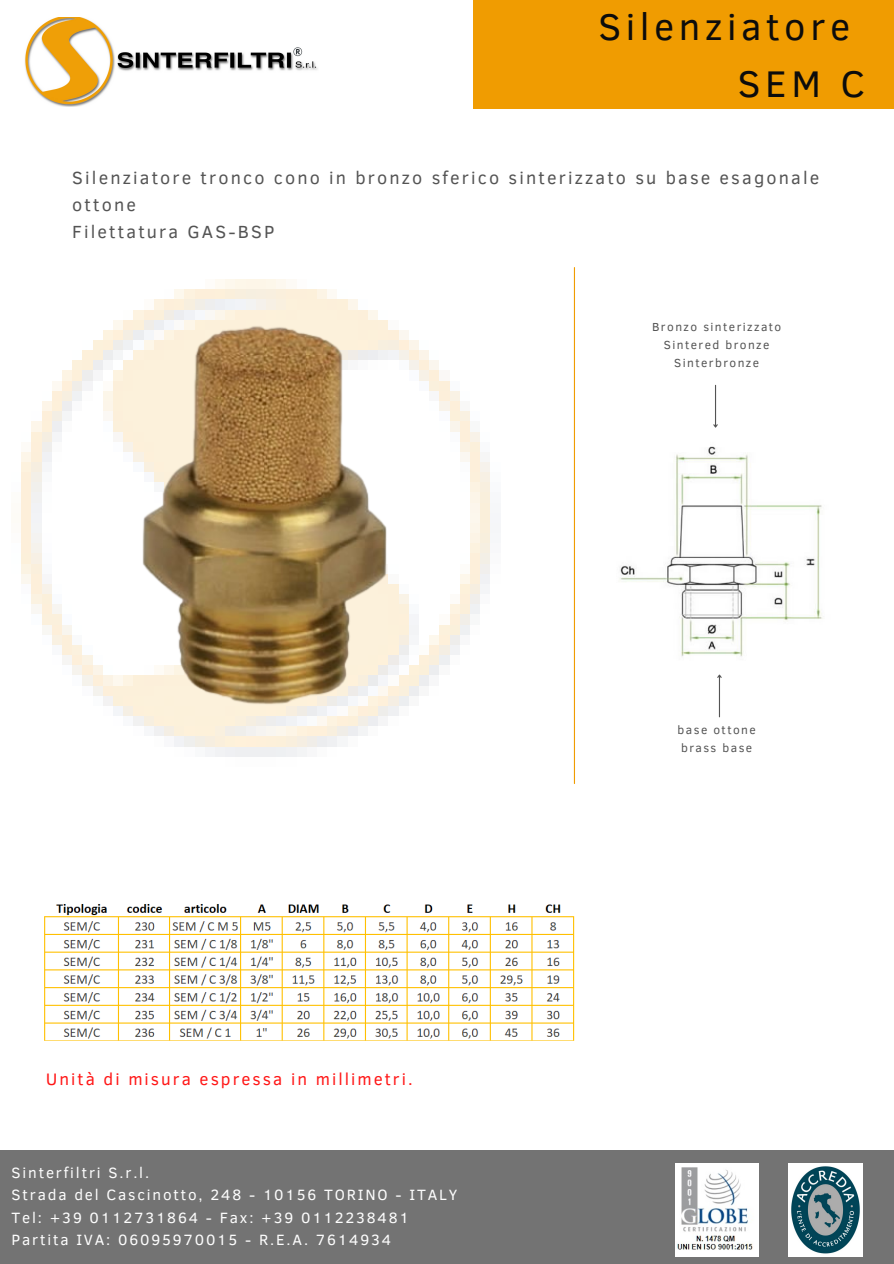
<style>
.page{position:relative;width:894px;height:1264px;background:#fff}
.page>*{position:absolute;margin:0;border:0;box-sizing:border-box;transform-origin:0 0}
.t1{font:38.1px "Clear Sans";letter-spacing:.12em;color:#0c0c0c}
.t2{font:18px/27px "Clear Sans";letter-spacing:.12em;color:#545454}
.t3{font:17.1px "Clear Sans";letter-spacing:.12em;color:#ff1616}
.t4{font:15.3px "Clear Sans";letter-spacing:.12em;color:#fdfdfd}
.t5{font:12px "Clear Sans";letter-spacing:.12em;color:#545454}
</style>
<div class="page">
<img style="left:21px;top:279px;width:469px;height:478px">
<div style="left:473px;top:0;width:420px;height:108px;background:#f09c01"></div>
<div style="left:0;top:1150px;width:893px;height:113px;background:#737373"></div>
<img style="left:675px;top:1163px;width:83px;height:93px">
<img style="left:788px;top:1163px;width:74px;height:93px">
<hr style="left:573px;top:267px;width:2px;height:516px;background:#f09c01">
<img style="left:25px;top:17px;width:293px;height:89px">
<hr style="left:718px;top:675px;width:1px;height:41px;background:#545454">
<svg style="left:717px;top:674px;width:5px;height:5px"></svg>
<hr style="left:714px;top:385px;width:2px;height:42px;background:#545454">
<svg style="left:713px;top:423px;width:5px;height:5px"></svg>
<img style="left:54px;top:313px;width:419px;height:419px">
<img style="left:620px;top:446px;width:203px;height:211px">
<img style="left:44px;top:904px;width:531px;height:137px">
<p class="t1" style="left:598px;top:-1px;width:253px">Silenziatore</p>
<p class="t1" style="left:737px;top:56px;width:128px">SEM C</p>
<p class="t2" style="left:72px;top:163px;width:748px">Silenziatore tronco cono in bronzo sferico sinterizzato su base esagonale ottone</p>
<p class="t2" style="left:72px;top:217px;width:204px">Filettatura GAS-BSP</p>
<p class="t5" style="left:652px;top:318px;width:131px">Bronzo sinterizzato</p>
<p class="t5" style="left:663px;top:336px;width:107px">Sintered bronze</p>
<p class="t5" style="left:674px;top:354px;width:86px">Sinterbronze</p>
<p class="t3" style="left:46px;top:1066px;width:368px">Unità di misura espressa in millimetri.</p>
<p class="t4" style="left:12px;top:1161px;width:139px">Sinterfiltri S.r.l.</p>
<p class="t4" style="left:12px;top:1183px;width:447px">Strada del Cascinotto, 248 - 10156 TORINO - ITALY</p>
<p class="t4" style="left:12px;top:1206px;width:399px">Tel: +39 0112731864 - Fax: +39 0112238481</p>
<p class="t4" style="left:12px;top:1228px;width:381px">Partita IVA: 06095970015 - R.E.A. 7614934</p>
<p class="t5" style="left:677px;top:720px;width:80px">base ottone</p>
<p class="t5" style="left:681px;top:738px;width:73px">brass base</p>
</div>
